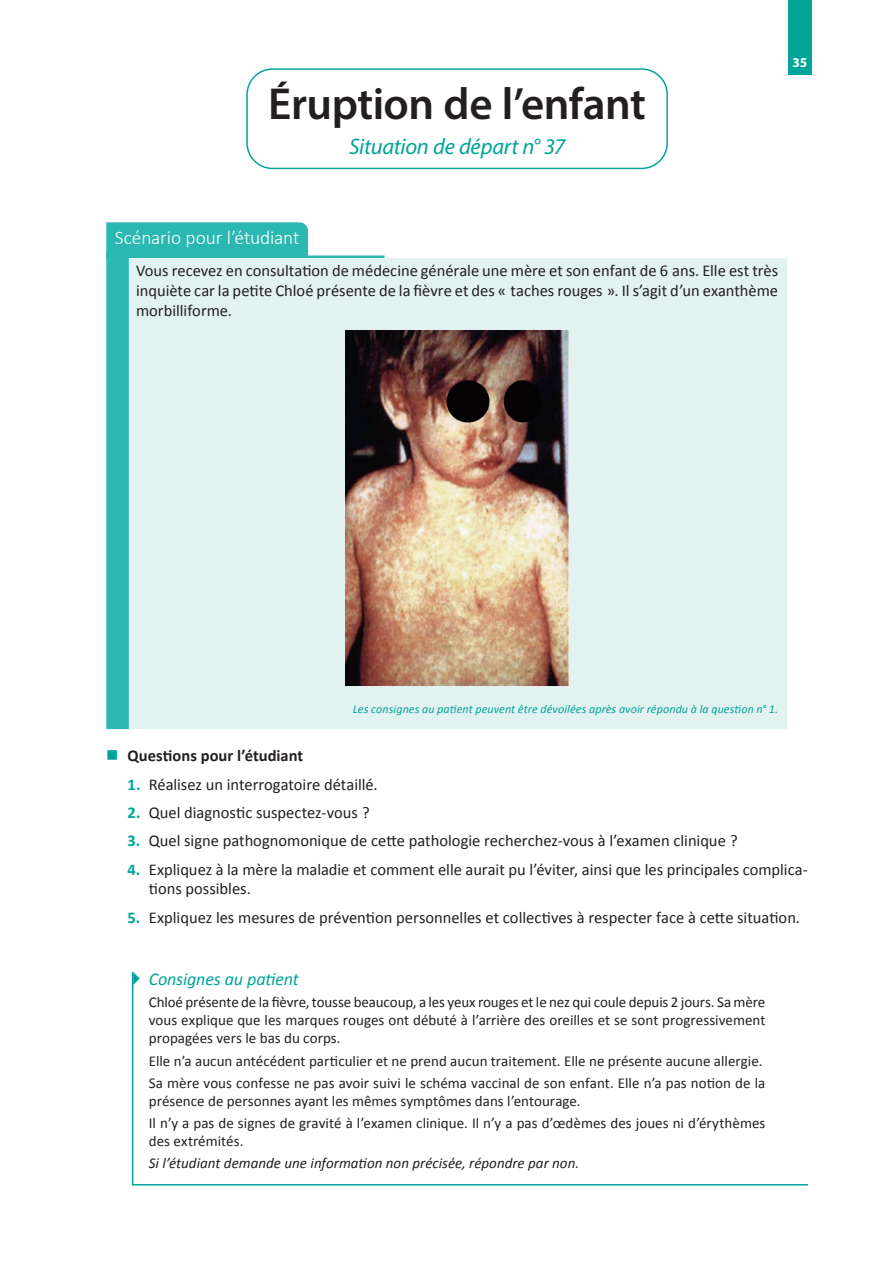
<style>
.page{position:relative;width:893px;height:1263px;background:#fff}
.page>*{position:absolute;margin:0;border:0;box-sizing:border-box;transform-origin:0 0}
.t1{font:600 45px "Myriad Pro";letter-spacing:-.01em;color:#231f20}
.t2{font:italic 22.5px "Myriad Pro";letter-spacing:-.01em;color:#00a499}
.t3{font:300 19.5px "Calibri";letter-spacing:-.01em;color:#fff}
.t4{font:italic 18px "Calibri";letter-spacing:-.005em;color:#00a499}
.t5{font:16.5px/19.8px "Calibri";color:#231f20;text-align:justify}
.t6{font:700 16.5px "Calibri";color:#231f20}
.t7{font:15px/18px "Calibri";letter-spacing:.005em;color:#231f20}
.t8{font:italic 15px "Calibri";color:#231f20}
.t9{font:700 13.5px "Myriad Pro";color:#fff}
.t10{font:italic 12px "Calibri";letter-spacing:.01em;color:#00a499}
.s1{font-weight:700;color:#00a499}
</style>
<div class="page">
<div style="left:788px;top:0;width:24px;height:75px;background:#00a499"></div>
<div style="left:246px;top:68px;width:422px;height:101px;border:2px solid #00a499;border-radius:26px"></div>
<div style="left:106px;top:222px;width:202px;height:33px;background:#2bb8b3"></div>
<hr style="left:106px;top:255px;width:279px;height:3px;background:#2bb8b3">
<div style="left:128px;top:258px;width:659px;height:471px;background:#e2f2f1"></div>
<div style="left:106px;top:251px;width:23px;height:478px;background:#2bb8b3"></div>
<svg style="left:131px;top:972px;width:677px;height:214px"></svg>
<img style="left:346px;top:331px;width:223px;height:354px">
<svg style="left:133px;top:972px;width:7px;height:13px"></svg>
<h1 class="t1" style="left:268px;top:75px;width:379px">Éruption de l’enfant</h1>
<h2 class="t2" style="left:349px;top:133px;width:217px">Situation de départ n° 37</h2>
<p class="t9" style="left:792px;top:54px;width:16px">35</p>
<h3 class="t3" style="left:115px;top:225px;width:186px">Scénario pour l’étudiant</h3>
<p class="t5" style="left:136px;top:260px;width:644px">Vous recevez en consultation de médecine générale une mère et son enfant de 6 ans. Elle est très inquiète car la petite Chloé présente de la fièvre et des « taches rouges ». Il s’agit d’un exanthème morbilliforme.</p>
<p class="t10" style="left:353px;top:701px;width:427px">Les consignes au patient peuvent être dévoilées après avoir répondu à la question n° 1.</p>
<p class="t6" style="left:128px;top:745px;width:177px">Questions pour l’étudiant</p>
<p class="t5" style="left:128px;top:774px;width:252px"><span class="s1">1.</span> Réalisez un interrogatoire détaillé.</p>
<p class="t5" style="left:128px;top:802px;width:244px"><span class="s1">2.</span> Quel diagnostic suspectez-vous ?</p>
<p class="t5" style="left:128px;top:830px;width:612px"><span class="s1">3.</span> Quel signe pathognomonique de cette pathologie recherchez-vous à l’examen clinique ?</p>
<p class="t5" style="left:149px;top:859px;width:661px;text-indent:-21px"><span class="s1">4.</span> Expliquez à la mère la maladie et comment elle aurait pu l’éviter, ainsi que les principales complica&shy;tions possibles.</p>
<p class="t5" style="left:128px;top:907px;width:674px"><span class="s1">5.</span> Expliquez les mesures de prévention personnelles et collectives à respecter face à cette situation.</p>
<p class="t4" style="left:149px;top:967px;width:152px">Consignes au patient</p>
<p class="t7" style="left:149px;top:993px;width:618px;text-align:justify">Chloé présente de la fièvre, tousse beaucoup, a les yeux rouges et le nez qui coule depuis 2 jours. Sa mère vous explique que les marques rouges ont débuté à l’arrière des oreilles et se sont progressivement propagées vers le bas du corps.</p>
<p class="t7" style="left:149px;top:1049px;width:618px;line-height:22.2px">Elle n’a aucun antécédent particulier et ne prend aucun traitement. Elle ne présente aucune allergie.<br>Sa mère vous confesse ne pas avoir suivi le schéma vaccinal de son enfant. Elle n’a pas notion de la</p>
<p class="t7" style="left:149px;top:1089px;width:618px;line-height:22.2px">présence de personnes ayant les mêmes symptômes dans l’entourage.<br>Il n’y a pas de signes de gravité à l’examen clinique. Il n’y a pas d’œdèmes des joues ni d’érythèmes</p>
<p class="t7" style="left:149px;top:1131px;width:96px">des extrémités.</p>
<p class="t8" style="left:149px;top:1153px;width:432px">Si l’étudiant demande une information non précisée, répondre par non.</p>
</div>
